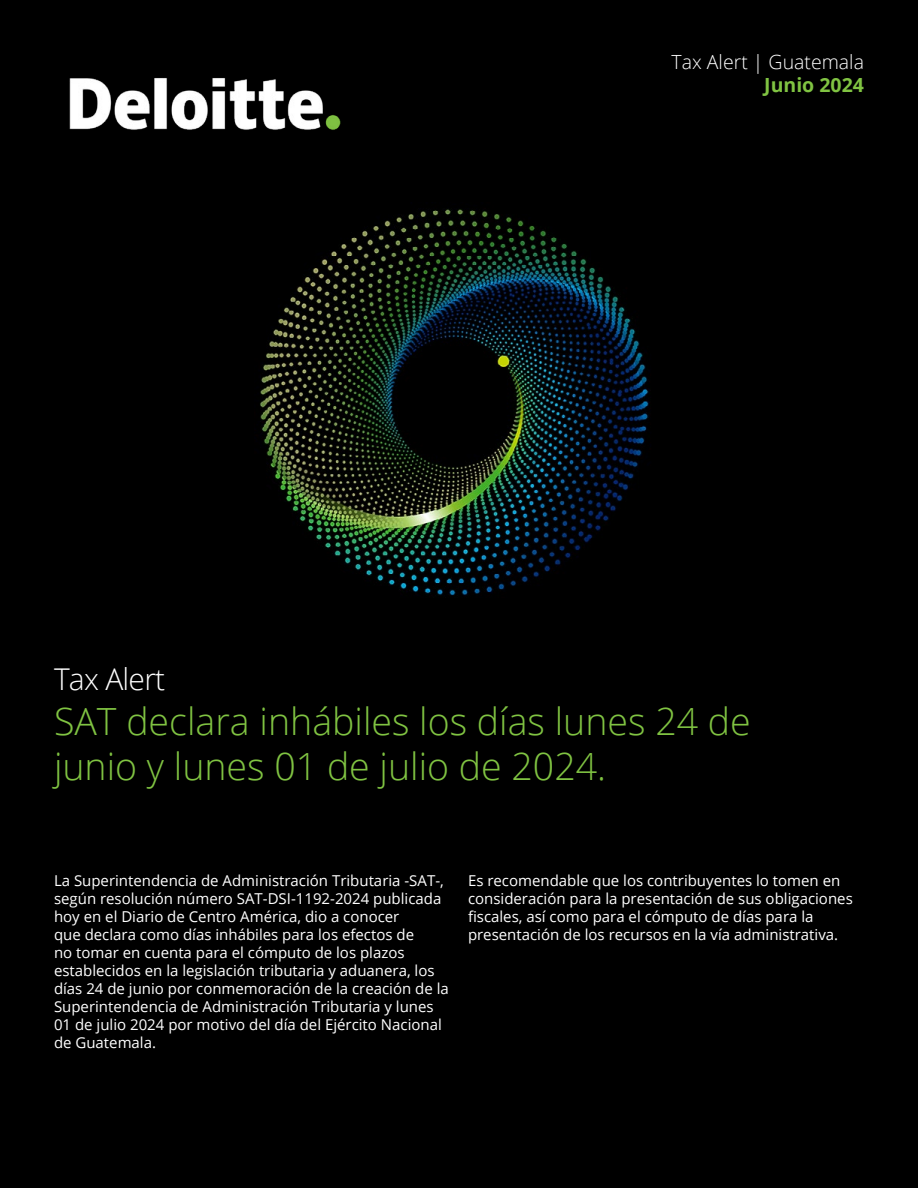
<style>
.page{position:relative;width:918px;height:1188px;background:#000}
.page>*{position:absolute;margin:0;border:0;box-sizing:border-box;transform-origin:0 0}
.t1{font:300 37.5px/45px "Open Sans";color:#80c342}
.t2{font:300 30px "Open Sans";letter-spacing:-.025em;color:#fff}
.t3{font:300 19.5px "Open Sans";color:#fff}
.t4{font:700 19.5px "Open Sans";color:#80c342}
.t5{font:15px/18px "Open Sans";color:#fff}
</style>
<div class="page">
<img style="left:69px;top:78px;width:272px;height:52px">
<img style="left:260px;top:209px;width:390px;height:387px">
<h3 class="t3" style="left:672px;top:48px;width:194px">Tax Alert | Guatemala</h3>
<h3 class="t4" style="left:764px;top:71px;width:101px">Junio 2024</h3>
<h2 class="t2" style="left:54px;top:658px;width:113px">Tax Alert</h2>
<h1 class="t1" style="left:54px;top:698px;width:698px">SAT declara inhábiles los días lunes 24 de junio y lunes 01 de julio de 2024.</h1>
<p class="t5" style="left:54px;top:871px;width:396px">La Superintendencia de Administración Tributaria -SAT-, según resolución número SAT-DSI-1192-2024 publicada hoy en el Diario de Centro América, dio a conocer<br>que declara como días inhábiles para los efectos de<br>no tomar en cuenta para el cómputo de los plazos establecidos en la legislación tributaria y aduanera, los días 24 de junio por conmemoración de la creación de la Superintendencia de Administración Tributaria y lunes 01 de julio 2024 por motivo del día del Ejército Nacional de Guatemala.</p>
<p class="t5" style="left:468px;top:871px;width:386px">Es recomendable que los contribuyentes lo tomen en consideración para la presentación de sus obligaciones fiscales, así como para el cómputo de días para la presentación de los recursos en la vía administrativa.</p>
</div>
